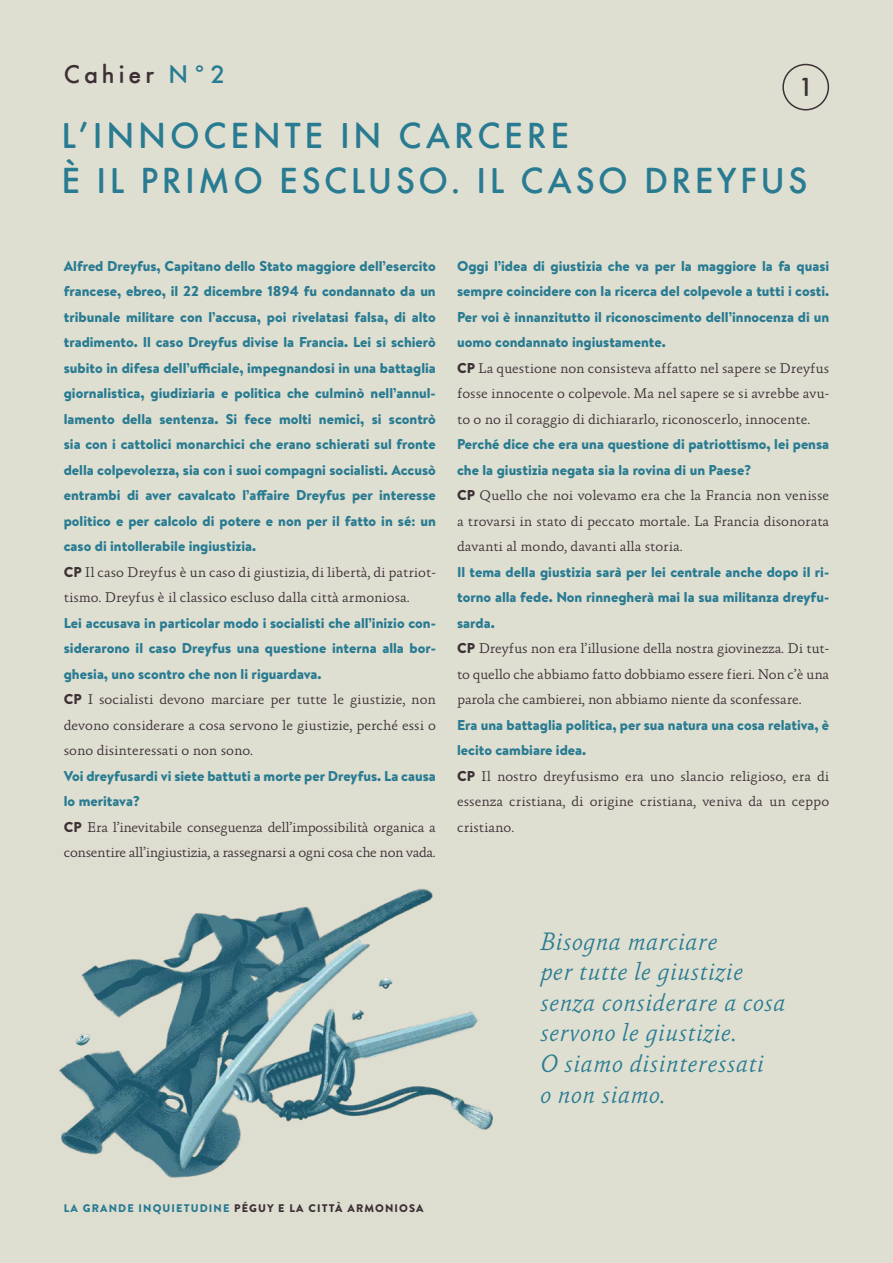
<style>
.page{position:relative;width:893px;height:1263px;background:#deded1}
.page>*{position:absolute;margin:0;border:0;box-sizing:border-box;transform-origin:0 0}
.t1{font:500 37.5px/45px "Futura Round";letter-spacing:.09em;color:#287b91}
.t2{font:500 27px "Futura Round";color:#3d3035}
.t3{font:500 26.4px "Futura Round";letter-spacing:.15em;color:#3d3035}
.t4{font:italic 300 25.5px/30.6px "Absara TF";color:#287b91}
.t5{font:900 14.25px/25.5px "Brandon Text";color:#287b91;text-align:justify}
.t6{font:300 14.25px/25.5px "Absara TF";color:#3d3035;text-align:justify}
.t7{font:300 14.25px/25.5px "Absara TF";letter-spacing:-.02em;color:#3d3035}
.t8{font:900 11.1px "Brandon Text";letter-spacing:.1em;color:#3d3035}
.s1{color:#267c91}
.s2{font-family:"Brandon Text";font-weight:900}
.s3{color:#287b91}
</style>
<div class="page">
<div style="left:782px;top:64px;width:47px;height:46px;border:1px solid #3d3035;border-radius:50%"></div>
<img style="left:59px;top:888px;width:434px;height:290px">
<h3 class="t3" style="left:64px;top:55px;width:163px">Cahier <span class="s1">N°2</span></h3>
<h1 class="t1" style="left:62px;top:110px;width:747px">L’INNOCENTE IN CARCERE<br>È IL PRIMO ESCLUSO. IL CASO DREYFUS</h1>
<h2 class="t2" style="left:801px;top:67px;width:11px">1</h2>
<p class="t5" style="left:64px;top:253px;width:374px">Alfred Dreyfus, Capitano dello Stato maggiore dell’esercito francese, ebreo, il 22 dicembre 1894 fu condannato da un tribunale militare con l’accusa, poi rivelatasi falsa, di alto tradimento. Il caso Dreyfus divise la Francia. Lei si schierò subito in difesa dell’ufficiale, impegnandosi in una battaglia giornalistica, giudiziaria e politica che culminò nell’annul&shy;lamento della sentenza. Si fece molti nemici, si scontrò sia con i cattolici monarchici che erano schierati sul fronte della colpevolezza, sia con i suoi compagni socialisti. Accusò entrambi di aver cavalcato l’affaire Dreyfus per interesse politico e per calcolo di potere e non per il fatto in sé: un caso di intollerabile ingiustizia.</p>
<p class="t6" style="left:64px;top:559px;width:373px"><span class="s2">CP</span> Il caso Dreyfus è un caso di giustizia, di libertà, di patriot&shy;tismo. Dreyfus è il classico escluso dalla città armoniosa.</p>
<p class="t5" style="left:64px;top:610px;width:374px">Lei accusava in particolar modo i socialisti che all’inizio con&shy;siderarono il caso Dreyfus una questione interna alla bor&shy;ghesia, uno scontro che non li riguardava.</p>
<p class="t6" style="left:64px;top:687px;width:374px"><span class="s2">CP</span> I socialisti devono marciare per tutte le giustizie, non devono considerare a cosa servono le giustizie, perché essi o sono disinteressati o non sono.</p>
<p class="t5" style="left:64px;top:763px;width:373px">Voi dreyfusardi vi siete battuti a morte per Dreyfus. La causa lo meritava?</p>
<p class="t7" style="left:64px;top:814px;width:374px"><span class="s2">CP</span> Era l’inevitabile conseguenza dell’impossibilità organica a consentire all’ingiustizia, a rassegnarsi a ogni cosa che non vada.</p>
<p class="t5" style="left:457px;top:253px;width:374px">Oggi l’idea di giustizia che va per la maggiore la fa quasi sempre coincidere con la ricerca del colpevole a tutti i costi.<br>Per voi è innanzitutto il riconoscimento dell’innocenza di un uomo condannato ingiustamente.</p>
<p class="t6" style="left:457px;top:355px;width:374px"><span class="s2">CP</span> La questione non consisteva affatto nel sapere se Dreyfus fosse innocente o colpevole. Ma nel sapere se si avrebbe avu&shy;to o no il coraggio di dichiararlo, riconoscerlo, innocente.</p>
<p class="t5" style="left:457px;top:431px;width:374px">Perché dice che era una questione di patriottismo, lei pensa che la giustizia negata sia la rovina di un Paese?</p>
<p class="t6" style="left:457px;top:483px;width:374px"><span class="s2">CP</span> Quello che noi volevamo era che la Francia non venisse a trovarsi in stato di peccato mortale. La Francia disonorata davanti al mondo, davanti alla storia.</p>
<p class="t5" style="left:457px;top:559px;width:374px">Il tema della giustizia sarà per lei centrale anche dopo il ri&shy;torno alla fede. Non rinnegherà mai la sua militanza dreyfu&shy;sarda.</p>
<p class="t6" style="left:457px;top:636px;width:374px"><span class="s2">CP</span> Dreyfus non era l’illusione della nostra giovinezza. Di tut&shy;to quello che abbiamo fatto dobbiamo essere fieri. Non c’è una parola che cambierei, non abbiamo niente da sconfessare.</p>
<p class="t5" style="left:457px;top:712px;width:374px">Era una battaglia politica, per sua natura una cosa relativa, è lecito cambiare idea.</p>
<p class="t6" style="left:457px;top:763px;width:374px"><span class="s2">CP</span> Il nostro dreyfusismo era uno slancio religioso, era di essenza cristiana, di origine cristiana, veniva da un ceppo cristiano.</p>
<h3 class="t4" style="left:540px;top:926px;width:247px">Bisogna marciare<br>per tutte le giustizie senza considerare a cosa servono le giustizie.<br>O siamo disinteressati<br>o non siamo.</h3>
<p class="t8" style="left:64px;top:1200px;width:361px"><span class="s3">LA GRANDE INQUIETUDINE</span> PÉGUY E LA CITTÀ ARMONIOSA</p>
</div>
